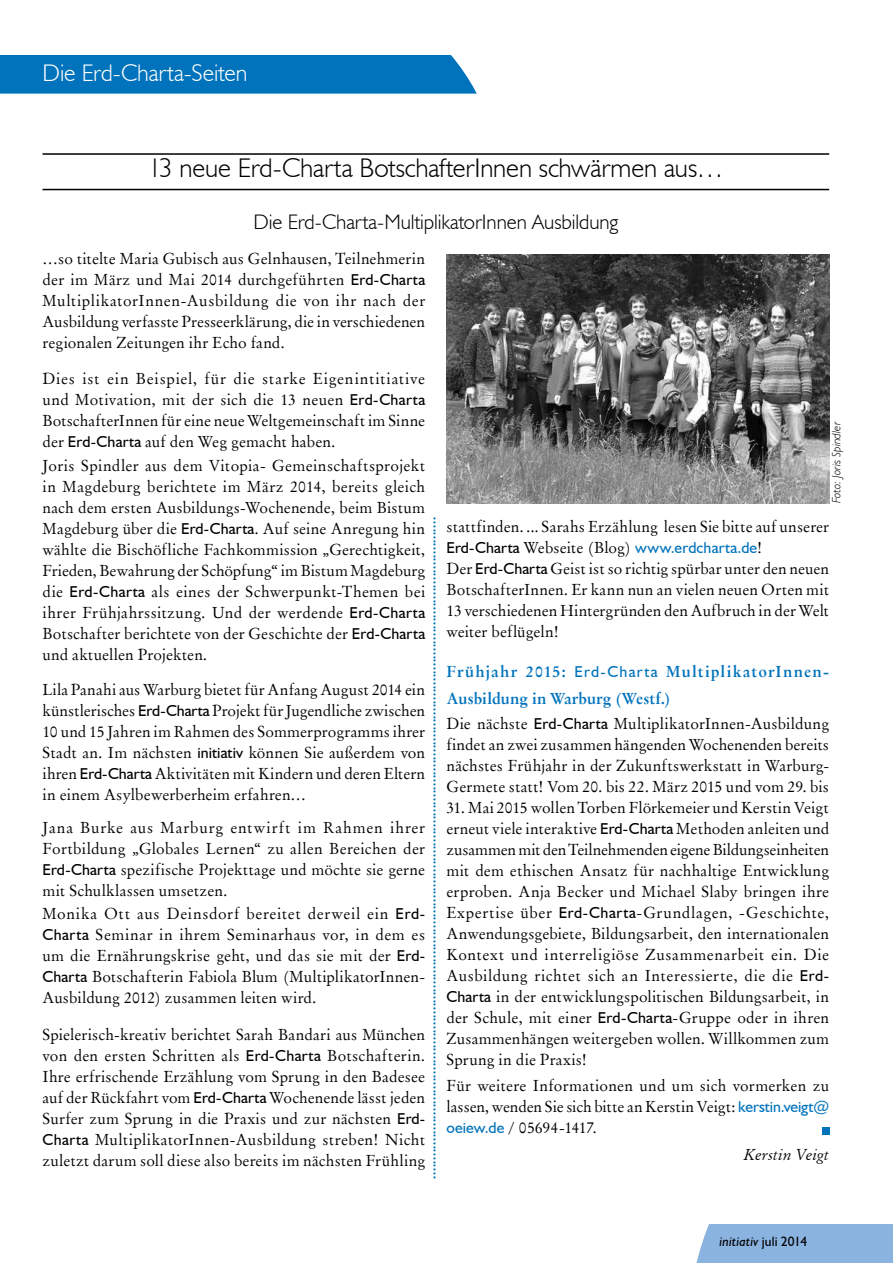
<style>
.page{position:relative;width:893px;height:1263px;background:#fff}
.page>*{position:absolute;margin:0;border:0;box-sizing:border-box;transform-origin:0 0}
.t1{font:300 27px "Humanist 521 BT";letter-spacing:-.005em;color:#000}
.t2{font:300 24px "Humanist 521 BT";letter-spacing:-.005em;color:#fff}
.t3{font:300 21px "Humanist 521 BT";letter-spacing:-.005em;color:#000}
.t4{font:15.75px/21px "Original Garamond BT";color:#000;text-align:justify}
.t5{font:700 15.75px/27px "Original Garamond BT";letter-spacing:.06em;color:#0073bc}
.t6{font:15.75px "Humanist 521 BT";letter-spacing:.01em;color:#0073bc}
.t7{font:italic 15.75px "Original Garamond BT";letter-spacing:.01em;color:#000}
.t8{font:700 13.5px "Original Garamond BT";color:#0073bc}
.t9{font:italic 13.5px "Humanist 521 BT";letter-spacing:.005em;color:#000}
.t10{font:italic 300 12px "Humanist 521 BT";letter-spacing:.01em;color:#000}
.s1{font-family:"Humanist 521 BT"}
.s2{color:#000}
.s3{font-family:"Original Garamond BT";color:#000}
.s4{font-family:"Humanist 521 BT";font-weight:400}
.s5{font-family:"Humanist 521 BT";color:#0073bc}
.s6{font-style:normal}
</style>
<div class="page">
<div style="left:696px;top:1225px;width:197px;height:38px;background:#8ab3e0"></div>
<div style="left:0;top:55px;width:477px;height:39px;background:#0073bc"></div>
<hr style="left:43px;top:189px;width:786px;height:1px;background:#000">
<hr style="left:43px;top:153px;width:786px;height:2px;background:#000">
<img style="left:446px;top:254px;width:383px;height:249px">
<div style="left:822px;top:1127px;width:7px;height:7px;background:#0073bc"></div>
<h2 class="t2" style="left:43px;top:58px;width:206px">Die Erd-Charta-Seiten</h2>
<h1 class="t1" style="left:148px;top:152px;width:577px">13 neue Erd-Charta BotschafterInnen schwärmen aus…</h1>
<h3 class="t3" style="left:253px;top:209px;width:367px">Die Erd-Charta-MultiplikatorInnen Ausbildung</h3>
<p class="t4" style="left:43px;top:248px;width:384px">…so titelte Maria Gubisch aus Gelnhausen, Teilnehmerin der im März und Mai 2014 durchgeführten <span class="s1">Erd-Charta </span>MultiplikatorInnen-Ausbildung die von ihr nach der Ausbildung verfasste Presseerklärung, die in verschiedenen regionalen Zeitungen ihr Echo fand.</p>
<p class="t4" style="left:43px;top:368px;width:384px">Dies ist ein Beispiel, für die starke Eigenintitiative und Motivation, mit der sich die 13 neuen <span class="s1">Erd-Charta </span>BotschafterInnen für eine neue Weltgemeinschaft im Sinne der <span class="s1">Erd-Charta</span> auf den Weg gemacht haben.</p>
<p class="t4" style="left:43px;top:455px;width:384px">Joris Spindler aus dem Vitopia- Gemeinschaftsprojekt in Magdeburg berichtete im März 2014, bereits gleich nach dem ersten Ausbildungs-Wochenende, beim Bistum Magdeburg über die <span class="s1">Erd-Charta</span>. Auf seine Anregung hin wählte die Bischöfliche Fachkommission „Gerechtigkeit, Frieden, Bewahrung der Schöpfung“ im Bistum Magdeburg die <span class="s1">Erd-Charta</span> als eines der Schwerpunkt-Themen bei ihrer Frühjahrssitzung. Und der werdende <span class="s1">Erd-Charta </span>Botschafter berichtete von der Geschichte der <span class="s1">Erd-Charta </span>und aktuellen Projekten.</p>
<p class="t4" style="left:43px;top:679px;width:384px">Lila Panahi aus Warburg bietet für Anfang August 2014 ein künstlerisches <span class="s1">Erd-Charta</span> Projekt für Jugendliche zwischen 10 und 15 Jahren im Rahmen des Sommerprogramms ihrer Stadt an. Im nächsten <span class="s1">initiativ</span> können Sie außerdem von ihren <span class="s1">Erd-Charta</span> Aktivitäten mit Kindern und deren Eltern in einem Asylbewerberheim erfahren…</p>
<p class="t4" style="left:43px;top:817px;width:384px">Jana Burke aus Marburg entwirft im Rahmen ihrer Fortbildung „Globales Lernen“ zu allen Bereichen der <span class="s1">Erd-Charta</span> spezifische Projekttage und möchte sie gerne mit Schulklassen umsetzen.</p>
<p class="t4" style="left:43px;top:903px;width:384px">Monika Ott aus Deinsdorf bereitet derweil ein <span class="s1">Erd-Charta</span> Seminar in ihrem Seminarhaus vor, in dem es um die Ernährungskrise geht, und das sie mit der <span class="s1">Erd-Charta</span> Botschafterin Fabiola Blum (MultiplikatorInnen-Ausbildung 2012) zusammen leiten wird.</p>
<p class="t4" style="left:43px;top:1024px;width:384px">Spielerisch-kreativ berichtet Sarah Bandari aus München von den ersten Schritten als <span class="s1">Erd-Charta</span> Botschafterin.<br>Ihre erfrischende Erzählung vom Sprung in den Badesee auf der Rückfahrt vom <span class="s1">Erd-Charta</span> Wochenende lässt jeden Surfer zum Sprung in die Praxis und zur nächsten <span class="s1">Erd-Charta</span> MultiplikatorInnen-Ausbildung streben! Nicht zuletzt darum soll diese also bereits im nächsten Frühling</p>
<p class="t10" style="left:829px;top:503px;width:83px;rotate:-90deg">Foto: Joris Spindler</p>
<p class="t8" style="left:422px;top:1178px;width:663px;rotate:-90deg">.................................................................................................................................................................................</p>
<p class="t4" style="left:446px;top:516px;width:384px">stattfinden. ... Sarahs Erzählung lesen Sie bitte auf unserer</p>
<p class="t6" style="left:446px;top:538px;width:317px"><span class="s2">Erd-Charta</span> <span class="s3">Webseite (Blog)</span> www.erdcharta.de<span class="s3">!</span></p>
<p class="t4" style="left:446px;top:558px;width:384px">Der <span class="s1">Erd-Charta</span> Geist ist so richtig spürbar unter den neuen BotschafterInnen. Er kann nun an vielen neuen Orten mit 13 verschiedenen Hintergründen den Aufbruch in der Welt weiter beflügeln!</p>
<p class="t5" style="left:446px;top:658px;width:384px">Frühjahr 2015: <span class="s4">Erd-Charta</span> MultiplikatorInnen-<br>Ausbildung in Warburg (Westf.)</p>
<p class="t4" style="left:446px;top:713px;width:384px">Die nächste <span class="s1">Erd-Charta</span> MultiplikatorInnen-Ausbildung findet an zwei zusammen hängenden Wochenenden bereits nächstes Frühjahr in der Zukunftswerkstatt in Warburg-Germete statt! Vom 20. bis 22. März 2015 und vom 29. bis</p>
<p class="t4" style="left:446px;top:797px;width:384px">31. Mai 2015 wollen Torben Flörkemeier und Kerstin Veigt erneut viele interaktive <span class="s1">Erd-Charta</span> Methoden anleiten und zusammen mit den Teilnehmenden eigene Bildungseinheiten mit dem ethischen Ansatz für nachhaltige Entwicklung erproben. Anja Becker und Michael Slaby bringen ihre Expertise über <span class="s1">Erd-Charta</span>-Grundlagen, -Geschichte, Anwendungsgebiete, Bildungsarbeit, den internationalen Kontext und interreligiöse Zusammenarbeit ein. Die Ausbildung richtet sich an Interessierte, die die <span class="s1">Erd-Charta</span> in der entwicklungspolitischen Bildungsarbeit, in der Schule, mit einer <span class="s1">Erd-Charta</span>-Gruppe oder in ihren Zusammenhängen weitergeben wollen. Willkommen zum Sprung in die Praxis!</p>
<p class="t4" style="left:446px;top:1075px;width:384px">Für weitere Informationen und um sich vormerken zu lassen, wenden Sie sich bitte an Kerstin Veigt: <span class="s5">kerstin.veigt@ oeiew.de</span> / 05694-1417.</p>
<p class="t7" style="left:744px;top:1145px;width:87px">Kerstin Veigt</p>
<p class="t9" style="left:719px;top:1233px;width:89px">initiativ <span class="s6">juli 2014</span></p>
</div>
